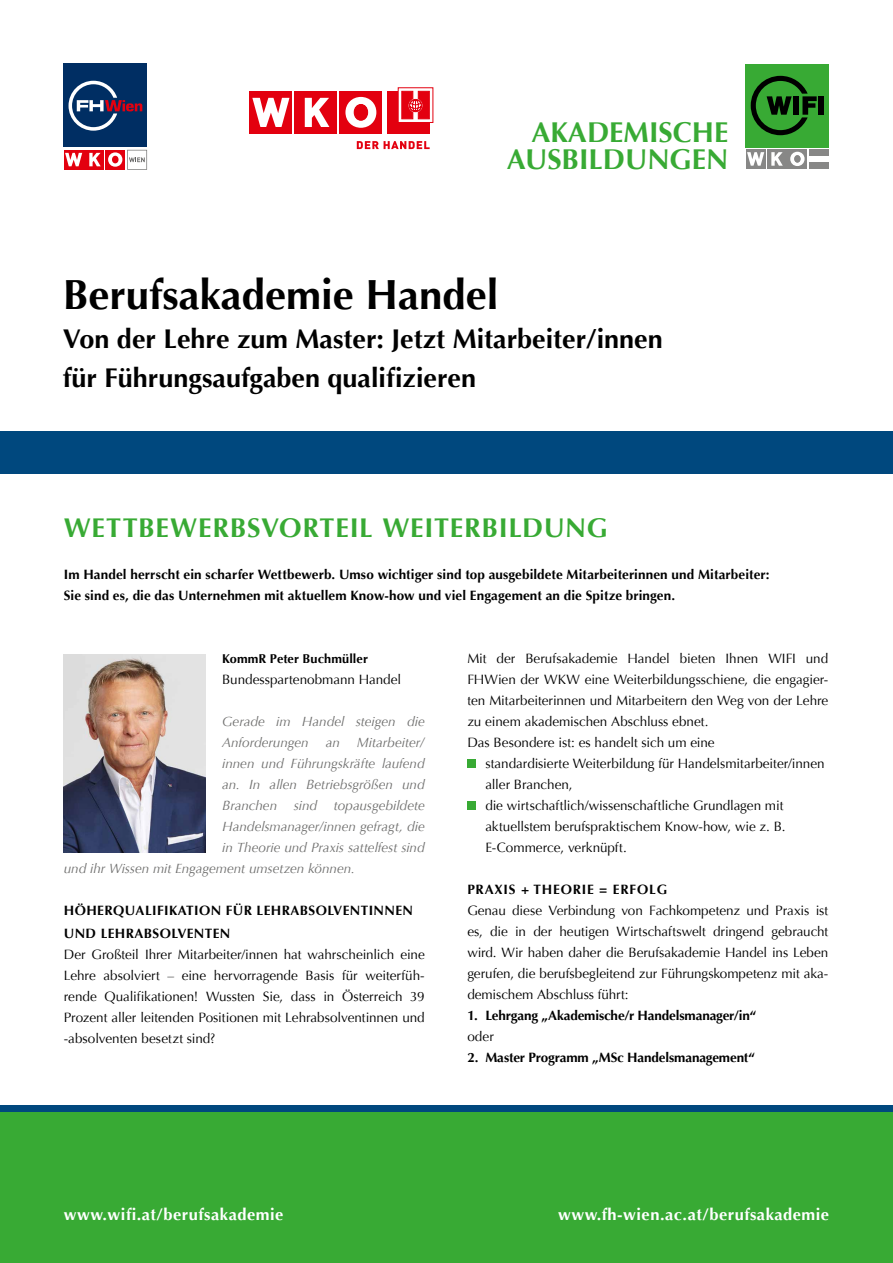
<style>
.page{position:relative;width:893px;height:1263px;background:#fff}
.page>*{position:absolute;margin:0;border:0;box-sizing:border-box;transform-origin:0 0}
.t1{font:700 42px "Optima";color:#000}
.t2{font:700 28.65px/27px "Optima";color:#38aa34;text-align:right}
.t3{font:700 27px/39px "Optima";color:#000}
.t4{font:700 27px "Optima";letter-spacing:.03em;color:#38aa34}
.t5{font:700 16.5px "Optima";letter-spacing:.03em;color:#fff}
.t6{font:13.5px/21px "Optima";letter-spacing:-.005em;color:#000;text-align:justify}
.t7{font:700 13.5px/21px "Optima";letter-spacing:.005em;color:#000}
.t8{font:italic 13.5px/21px "Optima";letter-spacing:-.005em;color:#6f6f6e}
.t9{font:700 13.5px/22.5px "Optima";letter-spacing:.03em;color:#000}
.t10{font:700 13.5px "Optima";letter-spacing:.06em;color:#000}
.t11{font:700 12.75px "Optima";letter-spacing:.005em;color:#000}
</style>
<div class="page">
<div style="left:0;top:1108px;width:893px;height:155px;background:#38aa34"></div>
<div style="left:0;top:1105px;width:893px;height:6px;background:#00487e"></div>
<div style="left:0;top:431px;width:893px;height:43px;background:#00487e"></div>
<div style="left:467px;top:759px;width:9px;height:9px;background:#38aa34"></div>
<div style="left:467px;top:801px;width:9px;height:9px;background:#38aa34"></div>
<svg style="left:357px;top:141px;width:73px;height:8px"></svg>
<div style="left:339px;top:91px;width:43px;height:43px;background:#e3000f"></div>
<div style="left:294px;top:91px;width:43px;height:43px;background:#e3000f"></div>
<svg style="left:305px;top:98px;width:24px;height:29px"></svg>
<div style="left:249px;top:91px;width:43px;height:43px;background:#e3000f"></div>
<svg style="left:252px;top:98px;width:37px;height:29px"></svg>
<svg style="left:345px;top:97px;width:31px;height:31px"></svg>
<div style="left:354px;top:104px;width:14px;height:16px;background:#e3000f;border-radius:50%"></div>
<div style="left:354px;top:104px;width:14px;height:17px;border:1px solid #e3000f;border-radius:50%"></div>
<div style="left:387px;top:91px;width:42px;height:43px;background:#e3000f"></div>
<svg style="left:400px;top:90px;width:30px;height:31px"></svg>
<div style="left:402px;top:91px;width:11px;height:28px;background:#e3000f;border:1px solid #e3000f"></div>
<div style="left:418px;top:91px;width:11px;height:28px;background:#e3000f;border:1px solid #e3000f"></div>
<svg style="left:409px;top:99px;width:13px;height:13px"></svg>
<div style="left:64px;top:64px;width:83px;height:83px;background:#002e63"></div>
<svg style="left:69px;top:81px;width:73px;height:50px"></svg>
<div style="left:105px;top:150px;width:20px;height:20px;background:#e3000f"></div>
<div style="left:85px;top:150px;width:19px;height:20px;background:#e3000f"></div>
<svg style="left:89px;top:153px;width:12px;height:13px"></svg>
<svg style="left:64px;top:150px;width:20px;height:20px"></svg>
<svg style="left:65px;top:153px;width:17px;height:13px"></svg>
<svg style="left:108px;top:152px;width:14px;height:15px"></svg>
<div style="left:112px;top:156px;width:7px;height:7px;background:#e3000f;border-radius:50%"></div>
<svg style="left:127px;top:150px;width:20px;height:20px"></svg>
<div style="left:746px;top:64px;width:83px;height:83px;background:#38aa34"></div>
<div style="left:787px;top:149px;width:20px;height:20px;background:#878786"></div>
<div style="left:767px;top:149px;width:19px;height:20px;background:#878786"></div>
<svg style="left:771px;top:152px;width:12px;height:14px"></svg>
<div style="left:746px;top:149px;width:20px;height:20px;background:#878786"></div>
<svg style="left:747px;top:152px;width:17px;height:14px"></svg>
<div style="left:809px;top:149px;width:20px;height:7px;background:#878786"></div>
<div style="left:809px;top:162px;width:20px;height:7px;background:#878786"></div>
<div style="left:818px;top:96px;width:6px;height:19px;background:#000"></div>
<svg style="left:751px;top:76px;width:66px;height:59px"></svg>
<svg style="left:790px;top:152px;width:15px;height:14px"></svg>
<div style="left:794px;top:155px;width:6px;height:8px;background:#878786;border-radius:50%"></div>
<img style="left:64px;top:655px;width:141px;height:197px">
<h2 class="t2" style="left:507px;top:119px;width:223px">AKADEMISCHE<br>AUSBILDUNGEN</h2>
<h1 class="t1" style="left:63px;top:271px;width:437px">Berufsakademie Handel</h1>
<h3 class="t3" style="left:63px;top:320px;width:601px">Von der Lehre zum Master: Jetzt Mitarbeiter/innen für Führungsaufgaben qualifizieren</h3>
<h3 class="t4" style="left:64px;top:512px;width:546px">WETTBEWERBSVORTEIL WEITERBILDUNG</h3>
<p class="t7" style="left:64px;top:564px;width:707px">Im Handel herrscht ein scharfer Wettbewerb. Umso wichtiger sind top ausgebildete Mitarbeiterinnen und Mitarbeiter:<br>Sie sind es, die das Unternehmen mit aktuellem Know-how und viel Engagement an die Spitze bringen.</p>
<p class="t11" style="left:222px;top:651px;width:147px">KommR Peter Buchmüller</p>
<p class="t6" style="left:222px;top:669px;width:181px">Bundesspartenobmann Handel</p>
<p class="t8" style="left:222px;top:711px;width:204px">Gerade im Handel steigen die<br>Anforderungen</p>
<p class="t8" style="left:326px;top:732px;width:16px">an</p>
<p class="t8" style="left:357px;top:732px;width:69px">Mitarbeiter/</p>
<p class="t8" style="left:222px;top:753px;width:204px">innen und Führungskräfte laufend</p>
<p class="t8" style="left:222px;top:774px;width:204px">an. In allen Betriebsgrößen und</p>
<p class="t8" style="left:222px;top:795px;width:204px">Branchen sind topausgebildete</p>
<p class="t8" style="left:222px;top:816px;width:204px">Handelsmanager/innen gefragt, die</p>
<p class="t8" style="left:222px;top:837px;width:204px">in Theorie und Praxis sattelfest sind</p>
<p class="t8" style="left:64px;top:858px;width:293px">und ihr Wissen mit Engagement umsetzen können.</p>
<p class="t9" style="left:64px;top:899px;width:351px">HÖHERQUALIFIKATION FÜR LEHRABSOLVENTINNEN<br>UND LEHRABSOLVENTEN</p>
<p class="t6" style="left:64px;top:944px;width:362px">Der Großteil Ihrer Mitarbeiter/innen hat wahrscheinlich eine Lehre absolviert – eine hervorragende Basis für weiterfüh&shy;rende Qualifikationen! Wussten Sie, dass in Österreich 39<br>Prozent aller leitenden Positionen mit Lehrabsolventinnen und -absolventen besetzt sind?</p>
<p class="t6" style="left:467px;top:648px;width:362px;text-align:left">Mit der Berufsakademie Handel bieten Ihnen WIFI und FHWien der WKW eine Weiterbildungsschiene, die engagier&shy;ten Mitarbeiterinnen und Mitarbeitern den Weg von der Lehre zu einem akademischen Abschluss ebnet.<br>Das Besondere ist: es handelt sich um eine</p>
<p class="t6" style="left:485px;top:753px;width:341px;text-align:left">standardisierte Weiterbildung für Handelsmitarbeiter/innen aller Branchen,<br>die wirtschaftlich/wissenschaftliche Grundlagen mit aktuellstem berufspraktischem Know-how, wie z. B.<br>E-Commerce, verknüpft.</p>
<p class="t10" style="left:467px;top:882px;width:201px">PRAXIS + THEORIE = ERFOLG</p>
<p class="t6" style="left:467px;top:900px;width:363px">Genau diese Verbindung von Fachkompetenz und Praxis ist es, die in der heutigen Wirtschaftswelt dringend gebraucht wird. Wir haben daher die Berufsakademie Handel ins Leben gerufen, die berufsbegleitend zur Führungskompetenz mit aka&shy;demischem Abschluss führt:</p>
<p class="t7" style="left:467px;top:1005px;width:291px">1. Lehrgang „Akademische/r Handelsmanager/in“</p>
<p class="t6" style="left:467px;top:1026px;width:28px">oder</p>
<p class="t7" style="left:467px;top:1047px;width:289px">2. Master Programm „MSc Handelsmanagement“</p>
<p class="t5" style="left:64px;top:1205px;width:221px">www.wifi.at/berufsakademie</p>
<p class="t5" style="left:558px;top:1205px;width:273px">www.fh-wien.ac.at/berufsakademie</p>
</div>
